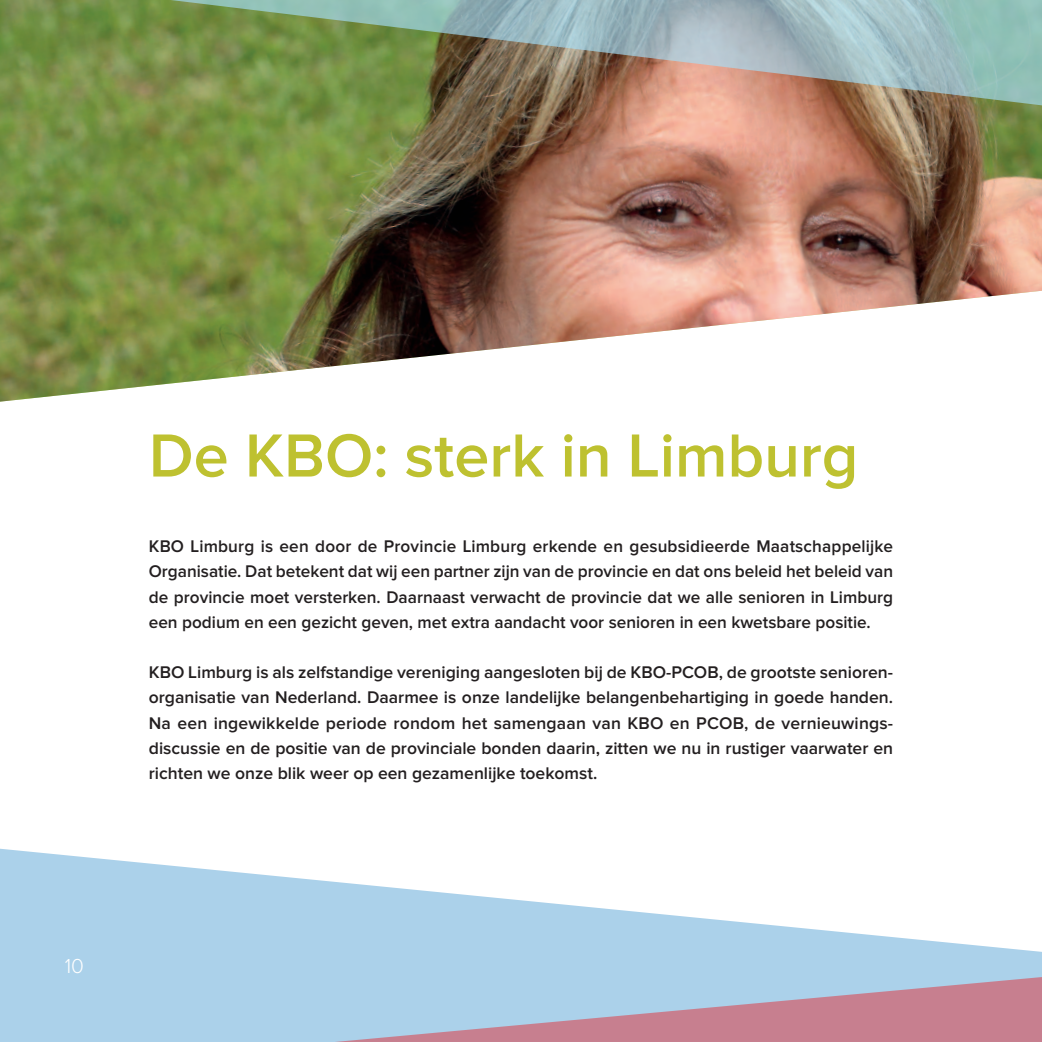
<style>
.page{position:relative;width:1042px;height:1042px;background:#fff}
.page>*{position:absolute;margin:0;border:0;box-sizing:border-box;transform-origin:0 0}
.t1{font:600 63px "Proxima Nova";color:#bec130}
.t2{font:300 21px "Proxima Nova";color:#fff}
.t3{font:600 17.5px/25.2px "Proxima Nova";color:#231f20;text-align:justify}
</style>
<div class="page">
<img style="left:0;top:235px;width:1042px;height:167px">
<svg style="left:0;top:848px;width:295px;height:194px;fill:#abd1ea"></svg>
<img style="left:0;top:0;width:1042px;height:235px">
<svg style="left:12px;top:878px;width:1030px;height:164px;fill:#abd1ea"></svg>
<h1 class="t1" style="left:149px;top:434px;width:711px">De KBO: sterk in Limburg</h1>
<p class="t3" style="left:149px;top:535px;width:746px">KBO Limburg is een door de Provincie Limburg erkende en gesubsidieerde Maatschappelijke Organisatie. Dat betekent dat wij een partner zijn van de provincie en dat ons beleid het beleid van de provincie moet versterken. Daarnaast verwacht de provincie dat we alle senioren in Limburg een podium en een gezicht geven, met extra aandacht voor senioren in een kwetsbare positie.</p>
<p class="t3" style="left:149px;top:661px;width:746px">KBO Limburg is als zelfstandige vereniging aangesloten bij de KBO-PCOB, de grootste senioren&shy;organisatie van Nederland. Daarmee is onze landelijke belangenbehartiging in goede handen.<br>Na een ingewikkelde periode rondom het samengaan van KBO en PCOB, de vernieuwings&shy;discussie en de positie van de provinciale bonden daarin, zitten we nu in rustiger vaarwater en richten we onze blik weer op een gezamenlijke toekomst.</p>
<p class="t2" style="left:65px;top:959px;width:21px">10</p>
</div>
